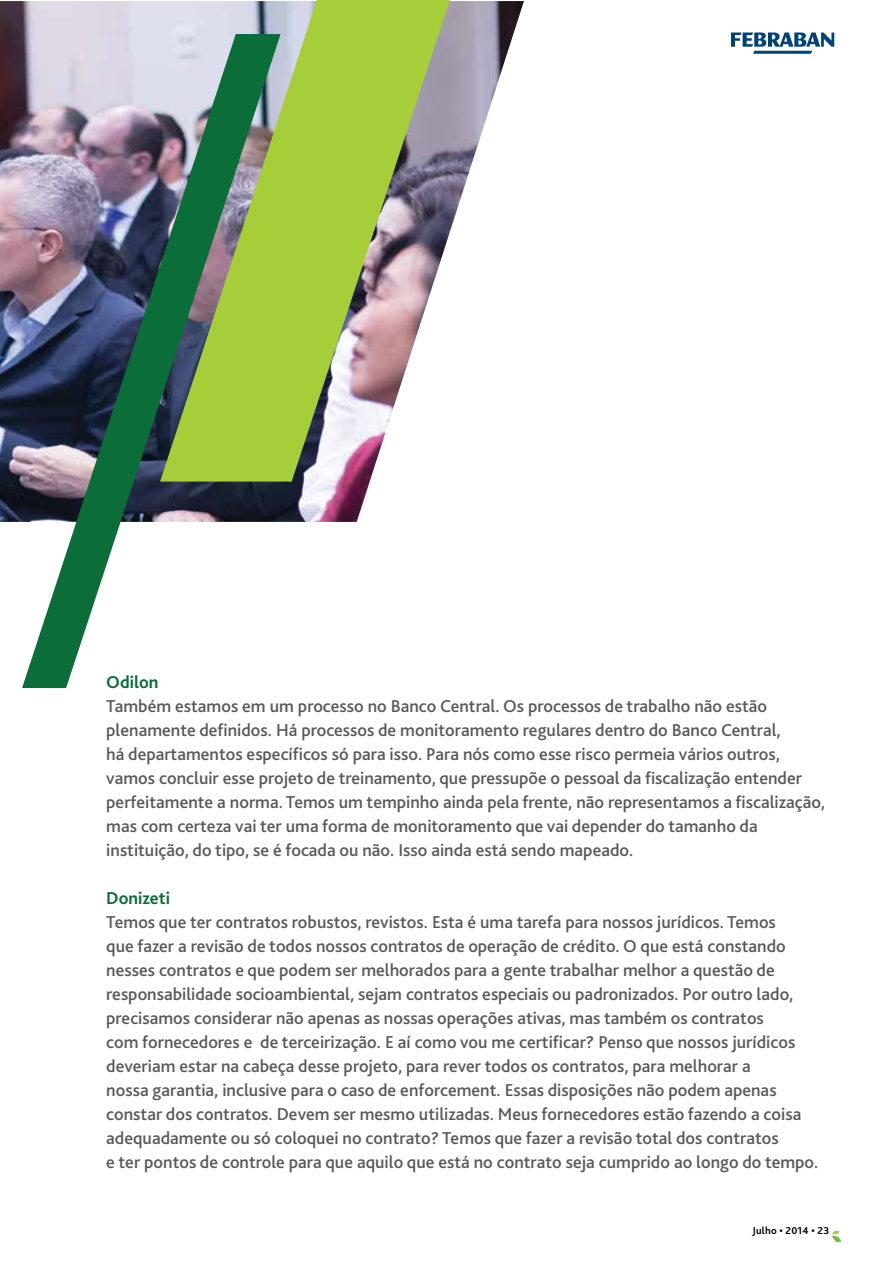
<style>
.page{position:relative;width:893px;height:1263px;background:#fff}
.page>*{position:absolute;margin:0;border:0;box-sizing:border-box;transform-origin:0 0}
.t1{font:500 18px/24px "Bliss 2";color:#58595b}
.t2{font:700 18px "Bliss 2";color:#0b6d38}
.t3{font:700 10.5px "Bliss 2";letter-spacing:.02em;color:#000}
</style>
<div class="page">
<img style="left:0;top:1px;width:524px;height:521px">
<svg style="left:160px;top:0;width:290px;height:482px;fill:#a6ce3e"></svg>
<img style="left:22px;top:34px;width:259px;height:654px">
<svg style="left:731px;top:32px;width:104px;height:22px"></svg>
<svg style="left:832px;top:1230px;width:9px;height:12px"></svg>
<p class="t2" style="left:106px;top:671px;width:54px">Odilon</p>
<p class="t1" style="left:106px;top:693px;width:720px">Também estamos em um processo no Banco Central. Os processos de trabalho não estão plenamente definidos. Há processos de monitoramento regulares dentro do Banco Central,<br>há departamentos específicos só para isso. Para nós como esse risco permeia vários outros, vamos concluir esse projeto de treinamento, que pressupõe o pessoal da fiscalização entender perfeitamente a norma. Temos um tempinho ainda pela frente, não representamos a fiscalização, mas com certeza vai ter uma forma de monitoramento que vai depender do tamanho da instituição, do tipo, se é focada ou não. Isso ainda está sendo mapeado.</p>
<p class="t2" style="left:106px;top:887px;width:65px">Donizeti</p>
<p class="t1" style="left:106px;top:909px;width:714px">Temos que ter contratos robustos, revistos. Esta é uma tarefa para nossos jurídicos. Temos<br>que fazer a revisão de todos nossos contratos de operação de crédito. O que está constando nesses contratos e que podem ser melhorados para a gente trabalhar melhor a questão de responsabilidade socioambiental, sejam contratos especiais ou padronizados. Por outro lado, precisamos considerar não apenas as nossas operações ativas, mas também os contratos<br>com fornecedores e de terceirização. E aí como vou me certificar? Penso que nossos jurídicos deveriam estar na cabeça desse projeto, para rever todos os contratos, para melhorar a<br>nossa garantia, inclusive para o caso de enforcement. Essas disposições não podem apenas constar dos contratos. Devem ser mesmo utilizadas. Meus fornecedores estão fazendo a coisa adequadamente ou só coloquei no contrato? Temos que fazer a revisão total dos contratos<br>e ter pontos de controle para que aquilo que está no contrato seja cumprido ao longo do tempo.</p>
<p class="t3" style="left:752px;top:1224px;width:78px">Julho • 2014 • 23</p>
</div>
